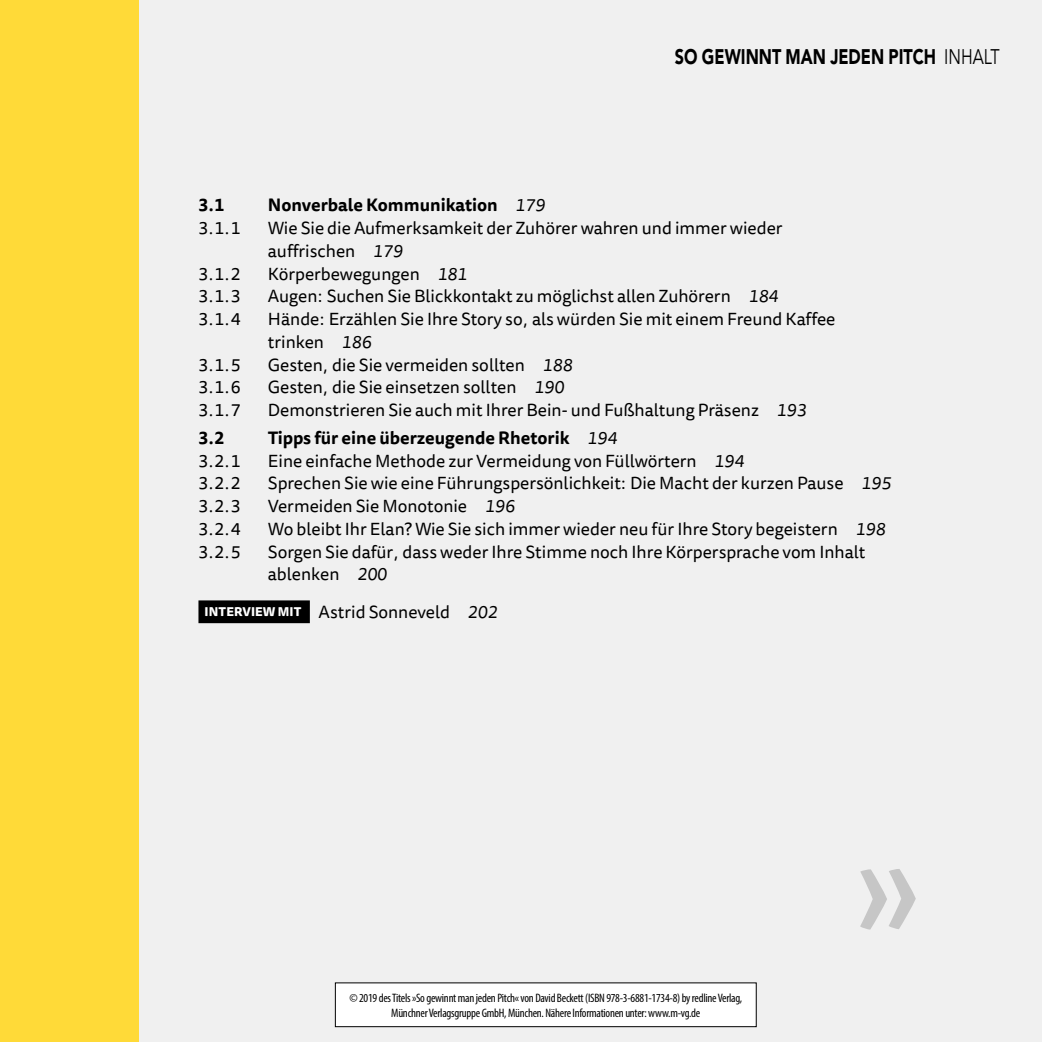
<style>
.page{position:relative;width:1042px;height:1042px;background:#fff}
.page>*{position:absolute;margin:0;border:0;box-sizing:border-box;transform-origin:0 0}
.t1{font:147px "Tisa Pro";color:#c6c6c6}
.t2{font:900 21px "Avenir LT Std";color:#000;scale:.77 1}
.t3{font:17.5px/22.8px "Tisa Sans Pro";color:#000}
.t4{font:700 17.5px "Tisa Sans Pro";color:#000}
.t5{font:condensed 12.25px/14.7px "Myriad Pro";letter-spacing:-.02em;color:#000;text-align:center}
.s1{font-weight:400}
.s2{font-weight:400;font-style:italic}
.s3{font-style:italic}
.s4{font-weight:800;font-size:12.25px;color:#fff}
</style>
<div class="page">
<div style="left:139px;top:0;width:903px;height:1042px;background:#f0f0f0"></div>
<div style="left:198px;top:600px;width:112px;height:23px;background:#000"></div>
<div style="left:0;top:0;width:139px;height:1042px;background:#ffda38"></div>
<div style="left:335px;top:983px;width:421px;height:43px;background:#fff"></div>
<div style="left:335px;top:982px;width:421px;height:45px;border:1px solid #000"></div>
<p class="t2" style="left:675px;top:44px;width:423px">SO GEWINNT MAN JEDEN PITCH <span class="s1">INHALT</span></p>
<p class="t4" style="left:198px;top:192px;width:28px">3.1</p>
<p class="t4" style="left:268px;top:192px;width:279px">Nonverbale Kommunikation <span class="s2">179</span></p>
<p class="t3" style="left:198px;top:217px;width:44px">3.1.1</p>
<p class="t3" style="left:268px;top:217px;width:516px">Wie Sie die Aufmerksamkeit der Zuhörer wahren und immer wieder auffrischen <span class="s3">179</span></p>
<p class="t3" style="left:198px;top:262px;width:44px">3.1.2</p>
<p class="t3" style="left:268px;top:262px;width:201px">Körperbewegungen <span class="s3">181</span></p>
<p class="t3" style="left:198px;top:285px;width:44px">3.1.3</p>
<p class="t3" style="left:268px;top:285px;width:512px">Augen: Suchen Sie Blickkontakt zu möglichst allen Zuhörern <span class="s3">184</span></p>
<p class="t3" style="left:198px;top:308px;width:44px">3.1.4</p>
<p class="t3" style="left:268px;top:308px;width:569px">Hände: Erzählen Sie Ihre Story so, als würden Sie mit einem Freund Kaffee trinken <span class="s3">186</span></p>
<p class="t3" style="left:198px;top:353px;width:44px">3.1.5</p>
<p class="t3" style="left:268px;top:353px;width:306px">Gesten, die Sie vermeiden sollten <span class="s3">188</span></p>
<p class="t3" style="left:198px;top:376px;width:44px">3.1.6</p>
<p class="t3" style="left:268px;top:376px;width:297px">Gesten, die Sie einsetzen sollten <span class="s3">190</span></p>
<p class="t3" style="left:198px;top:399px;width:44px">3.1.7</p>
<p class="t3" style="left:268px;top:399px;width:540px">Demonstrieren Sie auch mit Ihrer Bein- und Fußhaltung Präsenz <span class="s3">193</span></p>
<p class="t4" style="left:198px;top:425px;width:28px">3.2</p>
<p class="t4" style="left:268px;top:425px;width:351px">Tipps für eine überzeugende Rhetorik <span class="s2">194</span></p>
<p class="t3" style="left:198px;top:449px;width:44px">3.2.1</p>
<p class="t3" style="left:268px;top:449px;width:478px">Eine einfache Methode zur Vermeidung von Füllwörtern <span class="s3">194</span></p>
<p class="t3" style="left:198px;top:472px;width:44px">3.2.2</p>
<p class="t3" style="left:268px;top:472px;width:624px">Sprechen Sie wie eine Führungspersönlichkeit: Die Macht der kurzen Pause <span class="s3">195</span></p>
<p class="t3" style="left:198px;top:495px;width:44px">3.2.3</p>
<p class="t3" style="left:268px;top:495px;width:248px">Vermeiden Sie Monotonie <span class="s3">196</span></p>
<p class="t3" style="left:198px;top:518px;width:44px">3.2.4</p>
<p class="t3" style="left:268px;top:518px;width:619px">Wo bleibt Ihr Elan? Wie Sie sich immer wieder neu für Ihre Story begeistern <span class="s3">198</span></p>
<p class="t3" style="left:198px;top:540px;width:44px">3.2.5</p>
<p class="t3" style="left:268px;top:540px;width:599px">Sorgen Sie dafür, dass weder Ihre Stimme noch Ihre Körpersprache vom Inhalt ablenken <span class="s3">200</span></p>
<p class="t3" style="left:205px;top:601px;width:294px"><span class="s4">INTERVIEW MIT</span> Astrid Sonneveld <span class="s3">202</span></p>
<p class="t5" style="left:349px;top:990px;width:394px">© 2019 des Titels »So gewinnt man jeden Pitch« von David Beckett (ISBN 978-3-6881-1734-8) by redline Verlag,<br>Münchner Verlagsgruppe GmbH, München. Nähere Informationen unter: www.m-vg.de</p>
<h1 class="t1" style="left:848px;top:776px;width:81px">»</h1>
</div>
